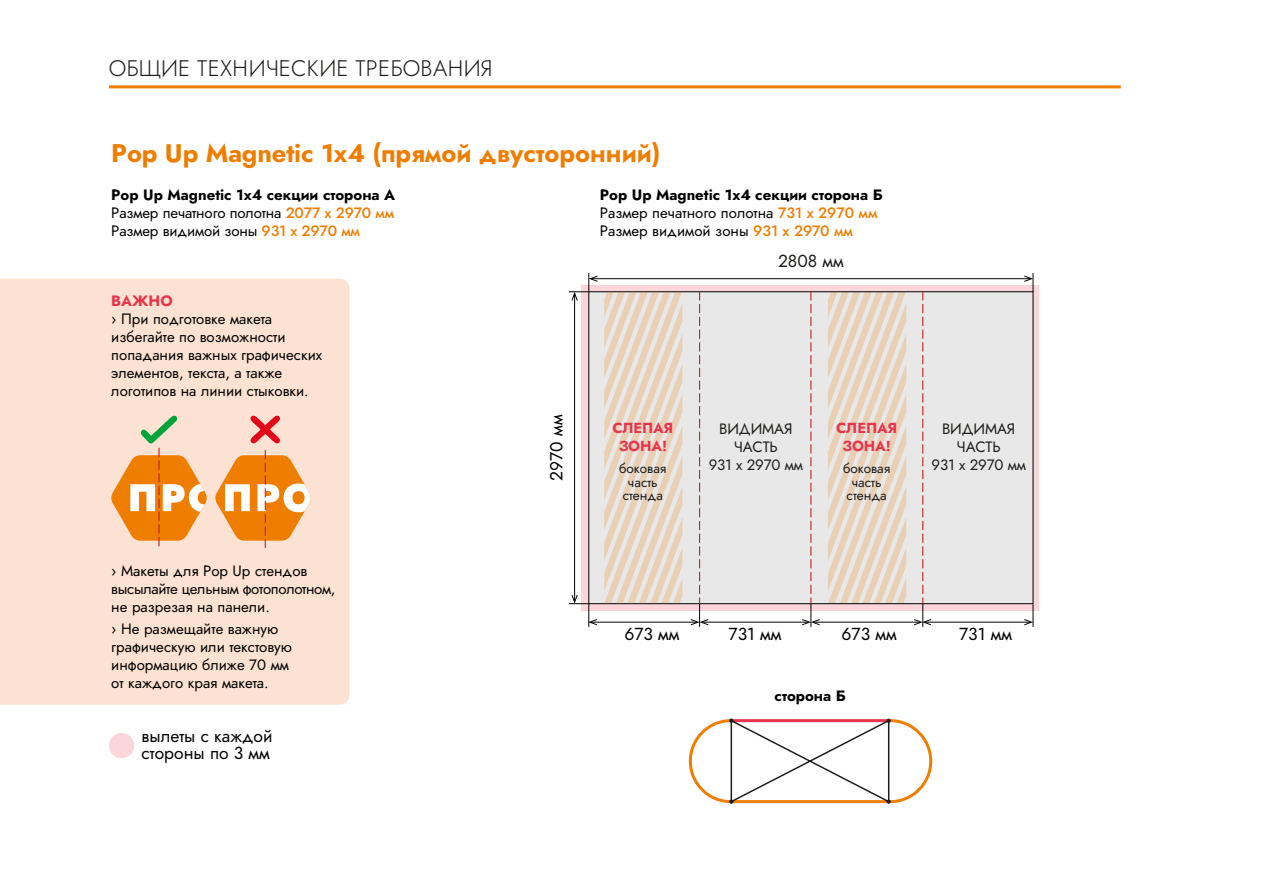
<style>
.page{position:relative;width:1263px;height:893px;background:#fff}
.page>*{position:absolute;margin:0;border:0;box-sizing:border-box;transform-origin:0 0}
.t1{font:700 25.5px "Jost";letter-spacing:-.005em;color:#ef7d00}
.t2{font:300 22.5px "Jost";color:#1d1d1b}
.t3{font:17.4px/16.5px "Jost";color:#000}
.t4{font:17.4px "Jost";color:#1d1d1b}
.t5{font:15px/18px "Jost";color:#000}
.t6{font:15px/18px "Jost";letter-spacing:-.01em;color:#1d1d1b;text-align:center}
.t7{font:700 15px "Jost";color:#000}
.t8{font:700 15px "Jost";color:#e7344b}
.t9{font:700 14.55px/17.4px "Jost";letter-spacing:-.01em;color:#e7344c;text-align:center}
.t10{font:13.5px/13.5px "Jost";color:#1d1d1b;text-align:center}
.s1{font-weight:700}
.s2{font-weight:500;color:#ef7d00}
</style>
<div class="page">
<svg style="left:581px;top:285px;width:458px;height:325px;background:#e6c5c9"></svg>
<div style="left:589px;top:292px;width:334px;height:312px;background:#e8e8e8"></div>
<svg style="left:828px;top:293px;width:78px;height:309px"></svg>
<div style="left:923px;top:292px;width:110px;height:312px;background:#e8e8e8"></div>
<hr style="left:109px;top:85px;width:1012px;height:3px;background:#ef7d00">
<hr style="left:574px;top:295px;width:1px;height:306px;background:#000">
<hr style="left:591px;top:622px;width:106px;height:1px;background:#000">
<hr style="left:702px;top:622px;width:106px;height:1px;background:#000">
<svg style="left:691px;top:292px;width:17px;height:335px"></svg>
<hr style="left:814px;top:622px;width:106px;height:1px;background:#000">
<svg style="left:802px;top:292px;width:18px;height:335px"></svg>
<svg style="left:569px;top:595px;width:28px;height:32px"></svg>
<hr style="left:591px;top:278px;width:439px;height:1px;background:#000">
<svg style="left:569px;top:273px;width:29px;height:28px"></svg>
<svg style="left:1024px;top:273px;width:9px;height:19px"></svg>
<svg style="left:729px;top:718px;width:162px;height:86px"></svg>
<hr style="left:925px;top:622px;width:105px;height:1px;background:#000">
<svg style="left:914px;top:292px;width:17px;height:335px"></svg>
<svg style="left:1024px;top:604px;width:9px;height:23px"></svg>
<div style="left:0;top:279px;width:350px;height:426px;background:#fbe2d2"></div>
<svg style="left:111px;top:415px;width:96px;height:133px;background:#f0b97e"></svg>
<svg style="left:215px;top:413px;width:96px;height:135px;background:#f6b781"></svg>
<div style="left:109px;top:733px;width:25px;height:25px;background:#fad6db;border-radius:50%"></div>
<svg style="left:604px;top:292px;width:78px;height:311px"></svg>
<h2 class="t2" style="left:109px;top:53px;width:385px">ОБЩИЕ ТЕХНИЧЕСКИЕ ТРЕБОВАНИЯ</h2>
<h1 class="t1" style="left:111px;top:136px;width:551px">Pop Up Magnetic 1х4 (прямой двусторонний)</h1>
<p class="t5" style="left:111px;top:186px;width:285px;text-align:justify"><span class="s1">Pop Up Magnetic 1х4 секции сторона А </span>Размер печатного полотна <span class="s2">2077 х 2970 мм </span>Размер видимой зоны <span class="s2">931 х 2970 мм</span></p>
<p class="t5" style="left:600px;top:186px;width:284px"><span class="s1">Pop Up Magnetic 1х4 секции сторона Б<br></span>Размер печатного полотна <span class="s2">731 x 2970 мм<br></span>Размер видимой зоны <span class="s2">931 x 2970 мм</span></p>
<p class="t8" style="left:111px;top:290px;width:63px">ВАЖНО</p>
<p class="t5" style="left:111px;top:309px;width:212px">› При подготовке макета избегайте по возможности попадания важных графических элементов, текста, а также логотипов на линии стыковки.</p>
<p class="t5" style="left:111px;top:561px;width:226px">› Макеты для Pop Uр стендов высылайте цельным фотополотном, не разрезая на панели.</p>
<p class="t5" style="left:111px;top:620px;width:182px">› Не размещайте важную графическую или текстовую информацию ближе 70 мм от каждого края макета.</p>
<p class="t3" style="left:142px;top:728px;width:132px">вылеты с каждой стороны по 3 мм</p>
<p class="t4" style="left:778px;top:249px;width:67px">2808 мм</p>
<p class="t3" style="left:548px;top:481px;width:67px;rotate:-90deg">2970 мм</p>
<p class="t6" style="left:709px;top:419px;width:96px">ВИДИМАЯ<br>ЧАСТЬ<br>931 х 2970 мм</p>
<p class="t9" style="left:612px;top:419px;width:62px">СЛЕПАЯ<br>ЗОНА!</p>
<p class="t10" style="left:619px;top:462px;width:49px">боковая часть стенда</p>
<p class="t9" style="left:836px;top:419px;width:62px">СЛЕПАЯ<br>ЗОНА!</p>
<p class="t10" style="left:843px;top:462px;width:49px">боковая часть стенда</p>
<p class="t3" style="left:624px;top:626px;width:57px">673 мм</p>
<p class="t3" style="left:728px;top:626px;width:54px">731 мм</p>
<p class="t3" style="left:842px;top:626px;width:57px">673 мм</p>
<p class="t7" style="left:775px;top:686px;width:73px">сторона Б</p>
<p class="t6" style="left:931px;top:419px;width:96px">ВИДИМАЯ<br>ЧАСТЬ<br>931 х 2970 мм</p>
<p class="t3" style="left:959px;top:625px;width:54px">731 мм</p>
</div>
